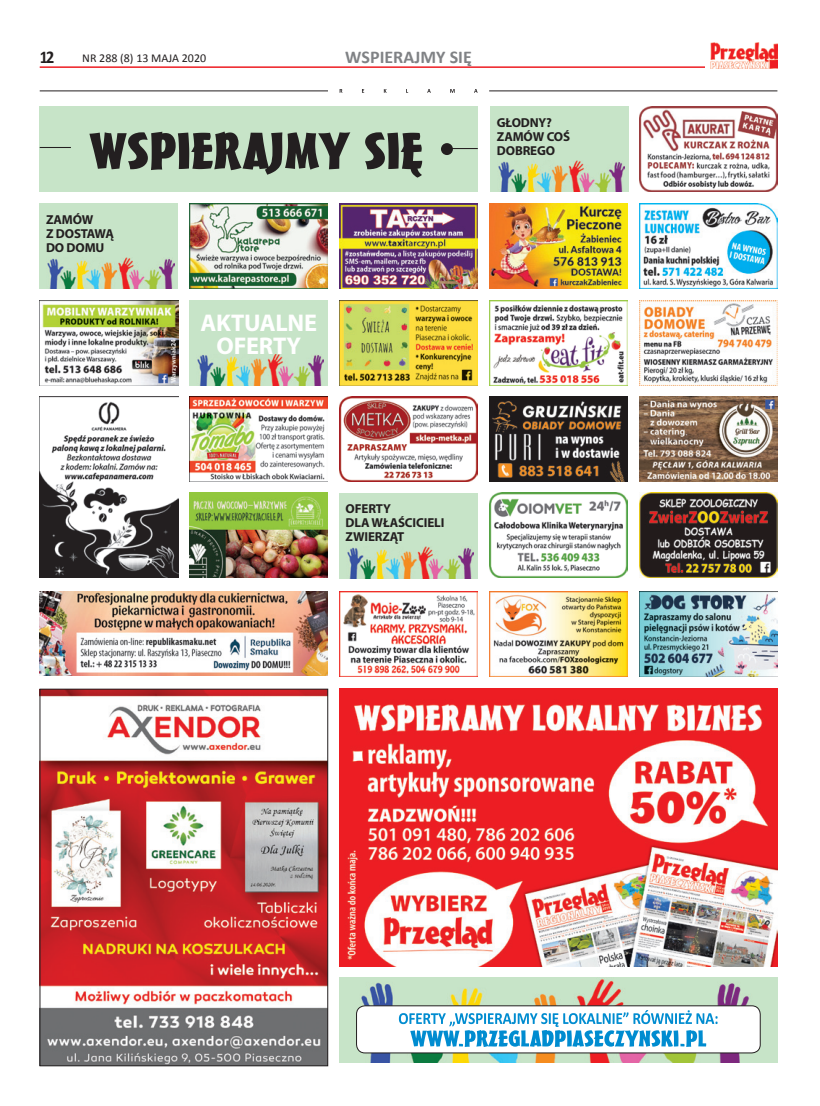
<style>
.page{position:relative;width:820px;height:1106px;background:#fff}
.page>*{position:absolute;margin:0;border:0;box-sizing:border-box;transform-origin:0 0}
.t1{font:700 24.2px/23px "Myriad Pro";letter-spacing:-.01em;color:#fff}
.t2{font:700 18px "Calibri";color:#808285}
.t3{font:700 18px "Calibri";color:#231f20;scale:.9 1}
.t4{font:700 13px/14px "Myriad Pro";letter-spacing:-.01em;color:#231f20}
.t5{font:12px "Calibri";color:#231f20}
</style>
<div class="page">
<hr style="left:40px;top:66px;width:737px;height:2px;background:#ee1d23">
<div style="left:705px;top:42px;width:72px;height:26px;background:#fff"></div>
<img style="left:710px;top:42px;width:67px;height:26px">
<img style="left:339px;top:203px;width:138px;height:86px">
<img style="left:339px;top:300px;width:138px;height:85px">
<img style="left:40px;top:396px;width:138px;height:181px">
<img style="left:40px;top:591px;width:288px;height:85px">
<img style="left:189px;top:492px;width:139px;height:85px">
<img style="left:339px;top:396px;width:138px;height:85px">
<img style="left:40px;top:300px;width:138px;height:85px">
<img style="left:489px;top:300px;width:138px;height:85px">
<img style="left:189px;top:396px;width:139px;height:85px">
<img style="left:489px;top:203px;width:138px;height:85px">
<img style="left:639px;top:396px;width:138px;height:85px">
<img style="left:489px;top:396px;width:138px;height:85px">
<img style="left:639px;top:203px;width:138px;height:85px">
<img style="left:639px;top:300px;width:138px;height:85px">
<img style="left:639px;top:106px;width:138px;height:85px">
<img style="left:489px;top:591px;width:138px;height:85px">
<img style="left:639px;top:591px;width:138px;height:85px">
<img style="left:639px;top:492px;width:138px;height:85px">
<img style="left:489px;top:492px;width:138px;height:85px">
<img style="left:339px;top:591px;width:138px;height:85px">
<img style="left:339px;top:689px;width:438px;height:277px">
<img style="left:42px;top:691px;width:284px;height:373px">
<div style="left:40px;top:689px;width:288px;height:377px;border:1px solid #231f20"></div>
<img style="left:189px;top:203px;width:139px;height:85px">
<div style="left:339px;top:493px;width:138px;height:85px;background:#c7e4c8"></div>
<div style="left:490px;top:107px;width:138px;height:85px;background:#c7e4c8"></div>
<div style="left:40px;top:204px;width:138px;height:85px;background:#c7e4c8"></div>
<img style="left:347px;top:547px;width:126px;height:31px">
<img style="left:498px;top:160px;width:126px;height:32px">
<img style="left:47px;top:258px;width:127px;height:31px">
<div style="left:189px;top:300px;width:139px;height:85px;background:#c7e4c8"></div>
<img style="left:197px;top:354px;width:127px;height:31px">
<div style="left:40px;top:106px;width:437px;height:86px;background:#c7e4c8"></div>
<hr style="left:444px;top:148px;width:33px;height:1px;background:#231f20">
<hr style="left:40px;top:147px;width:31px;height:1px;background:#231f20">
<div style="left:441px;top:143px;width:12px;height:12px;background:#231f20;border-radius:50%"></div>
<svg style="left:89px;top:131px;width:333px;height:47px"></svg>
<div style="left:339px;top:977px;width:438px;height:86px;background:#c7e4c8"></div>
<img style="left:356px;top:979px;width:405px;height:84px">
<div style="left:356px;top:1005px;width:404px;height:47px;background:#fff;border-radius:9px"></div>
<div style="left:356px;top:1005px;width:404px;height:48px;border:1px solid #231f20;border-radius:9px"></div>
<svg style="left:399px;top:1010px;width:318px;height:37px"></svg>
<svg style="left:339px;top:89px;width:138px;height:4px"></svg>
<hr style="left:40px;top:91px;width:288px;height:1px;background:#231f20">
<hr style="left:489px;top:91px;width:288px;height:1px;background:#231f20">
<h2 class="t3" style="left:40px;top:45px;width:16px">11</h2>
<p class="t5" style="left:82px;top:51px;width:125px">NR 288 (8) 13 MAJA 2020</p>
<h2 class="t2" style="left:345px;top:45px;width:126px">WSPIERAJMY SIĘ</h2>
<p class="t4" style="left:46px;top:213px;width:69px;text-indent:27px">ÓW<br>Z DOSTAWĄ<br>DO DOMU</p>
<p class="t4" style="left:46px;top:213px;width:10px">ZAM</p>
<h1 class="t1" style="left:216px;top:311px;width:86px;text-indent:-16px">AKTUALNE<br>OFERTY</h1>
<p class="t4" style="left:496px;top:115px;width:57px">GŁODNY?<br>ZAM</p>
<p class="t4" style="left:496px;top:129px;width:75px;text-indent:27px">ÓW COŚ<br>DOBREGO</p>
<p class="t4" style="left:345px;top:502px;width:66px">OFERTY<br>DLA WŁAŚCICIE</p>
<p class="t4" style="left:434px;top:516px;width:10px">LI</p>
<p class="t4" style="left:345px;top:530px;width:26px">ZWIERZ</p>
<p class="t4" style="left:390px;top:530px;width:16px">ĄT</p>
</div>
